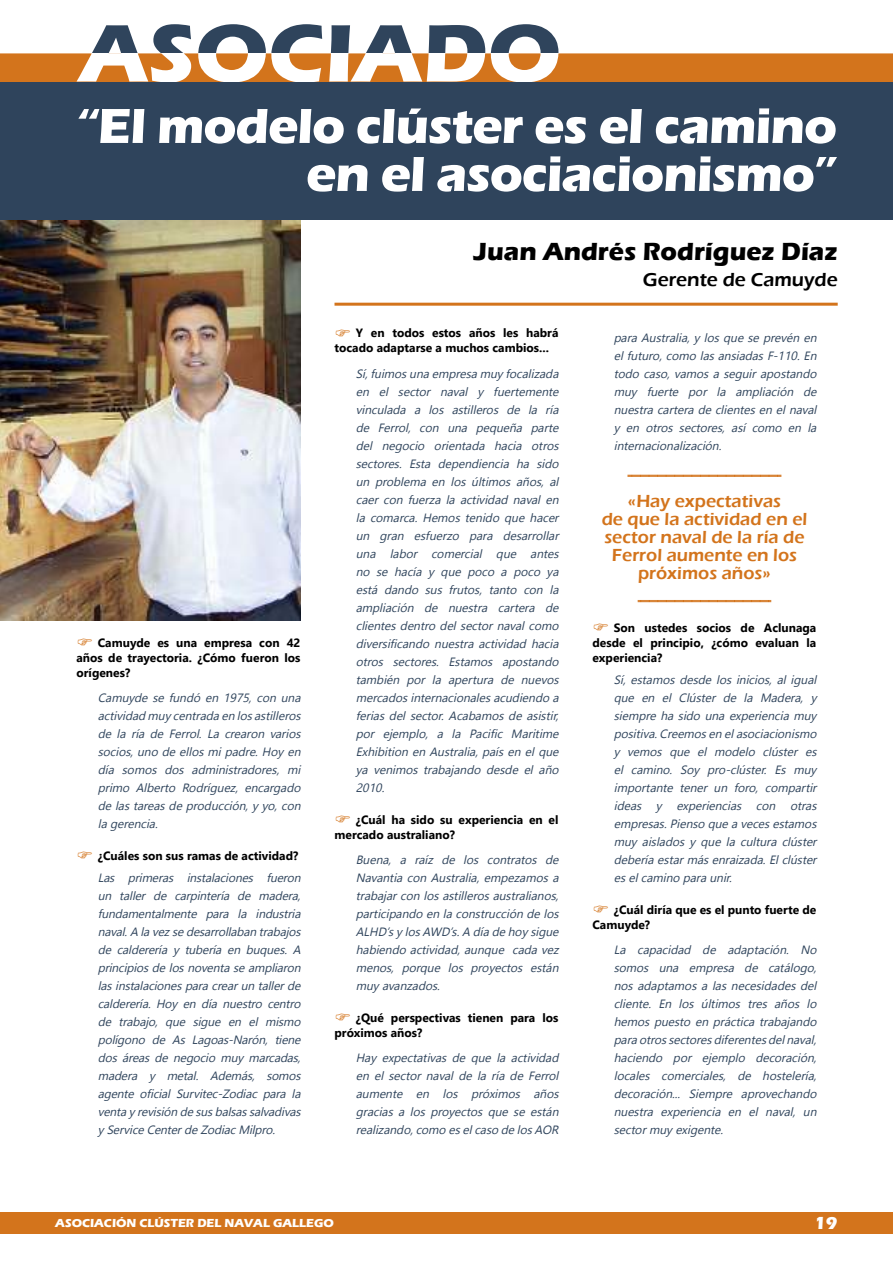
<style>
.page{position:relative;width:893px;height:1263px;background:#fff}
.page>*{position:absolute;margin:0;border:0;box-sizing:border-box;transform-origin:0 0}
.t1{font:700 51px/48px "Eras ITC";letter-spacing:-.02em;color:#fff;text-align:right}
.t2{font:700 25.5px "Eras ITC";color:#000}
.t3{font:600 19.5px "Eras ITC";color:#000}
.t4{font:600 18px/18px "Eras ITC";color:#d3741c;text-align:center}
.t5{font:700 18px "Eras ITC";color:#fff}
.t6{font:italic 12px/18px "Gadugi";color:#2f445c;text-align:justify}
.t7{font:700 12px/15px "Gadugi";color:#000}
.t8{font:700 12px "Eras ITC";color:#fff}
</style>
<div class="page">
<div style="left:0;top:1212px;width:893px;height:21px;background:#d3741c"></div>
<img style="left:0;top:220px;width:300px;height:401px">
<hr style="left:334px;top:303px;width:504px;height:3px;background:#d3741c">
<svg style="left:628px;top:475px;width:154px;height:2px"></svg>
<svg style="left:638px;top:600px;width:133px;height:2px"></svg>
<svg style="left:0;top:24px;width:893px;height:59px"></svg>
<div style="left:0;top:83px;width:893px;height:137px;background:#2f445c"></div>
<h1 class="t1" style="left:77px;top:102px;width:762px">“El modelo clúster es el camino en el asociacionismo”</h1>
<p class="t7" style="left:77px;top:635px;width:225px;text-align:justify;text-indent:21px">Camuyde es una empresa con 42 años de trayectoria. ¿Cómo fueron los orígenes?</p>
<p class="t6" style="left:98px;top:689px;width:207px">Camuyde se fundó en 1975, con una actividad muy centrada en losastilleros de la ría de Ferrol. La crearon varios socios, uno de ellos mi padre. Hoy en día somos dos administradores, mi primo Alberto Rodríguez, encargado de las tareas de producción, y yo, con la gerencia.</p>
<p class="t7" style="left:98px;top:848px;width:202px">¿Cuáles son sus ramas de actividad?</p>
<p class="t6" style="left:98px;top:869px;width:207px">Las primeras instalaciones fueron un taller de carpintería de madera, fundamentalmente para la industria naval.A la vezse desarrollaban trabajos de calderería y tubería en buques. A principiosde losnoventa se ampliaron lasinstalacionespara crearun tallerde calderería. Hoy en día nuestro centro de trabajo, que sigue en el mismo polígono de As Lagoas-Narón, tiene dos áreas de negocio muy marcadas, madera y metal. Además, somos agente oficial Survitec-Zodiac para la venta y revisión de susbalsassalvadivas y Service Centerde ZodiacMilpro.</p>
<h2 class="t2" style="left:474px;top:237px;width:365px">Juan Andrés Rodríguez Díaz</h2>
<h3 class="t3" style="left:643px;top:268px;width:196px">Gerente de Camuyde</h3>
<p class="t7" style="left:334px;top:326px;width:225px;text-indent:21px">Y en todos estos años les habrá tocado adaptarse a muchos cambios...</p>
<p class="t6" style="left:356px;top:365px;width:207px">Sí,fuimosuna empresa muy focalizada en el sector naval y fuertemente vinculada a los astilleros de la ría de Ferrol, con una pequeña parte del negocio orientada hacia otros sectores. Esta dependiencia ha sido un problema en los últimos años, al caer con fuerza la actividad naval en la comarca. Hemos tenido que hacer un gran esfuerzo para desarrollar una labor comercial que antes no se hacía y que poco a poco ya está dando sus frutos, tanto con la ampliación de nuestra cartera de clientes dentro del sector naval como diversificando nuestra actividad hacia otros sectores. Estamos apostando también por la apertura de nuevos mercadosinternacionalesacudiendo a ferias del sector. Acabamos de asistir, por ejemplo, a la Pacific Maritime Exhibition en Australia, país en el que ya venimos trabajando desde el año 2010.</p>
<p class="t7" style="left:334px;top:812px;width:225px;text-indent:21px">¿Cuál ha sido su experiencia en el mercado australiano?</p>
<p class="t6" style="left:356px;top:851px;width:207px">Buena, a raíz de los contratos de Navantia con Australia, empezamos a trabajar con los astilleros australianos, participando en la construcción de los ALHD’sy losAWD’s.A día de hoy sigue habiendo actividad, aunque cada vez menos, porque los proyectos están muy avanzados.</p>
<p class="t7" style="left:334px;top:1010px;width:225px;text-indent:21px">¿Qué perspectivas tienen para los próximos años?</p>
<p class="t6" style="left:356px;top:1049px;width:207px">Hay expectativas de que la actividad en el sector naval de la ría de Ferrol aumente en los próximos años gracias a los proyectos que se están realizando,como eselcaso de losAOR</p>
<p class="t6" style="left:614px;top:329px;width:207px">para Australia, y los que se prevén en el futuro, como las ansiadas F-110. En todo caso, vamos a seguir apostando muy fuerte por la ampliación de nuestra cartera de clientes en el naval y en otros sectores, así como en la internacionalización.</p>
<h3 class="t4" style="left:602px;top:492px;width:207px">«Hay expectativas<br>de que la actividad en el sector naval de la ría de<br>Ferrol aumente en los próximos años»</h3>
<p class="t7" style="left:592px;top:620px;width:225px;text-align:justify;text-indent:21px">Son ustedes socios de Aclunaga desde el principio, ¿cómo evaluan la experiencia?</p>
<p class="t6" style="left:614px;top:671px;width:207px;text-align:left">Sí, estamos desde los inicios, al igual que en el Clúster de la Madera, y siempre ha sido una experiencia muy positiva.Creemosen elasociacionismo y vemos que el modelo clúster es el camino. Soy pro-clúster. Es muy importante tener un foro, compartir ideas y experiencias con otras empresas.Pienso que a vecesestamos muy aislados y que la cultura clúster debería estarmásenraizada.Elclúster eselcamino para unir.</p>
<p class="t7" style="left:592px;top:902px;width:225px;text-indent:21px">¿Cuál diría que es el punto fuerte de<br>Camuyde?</p>
<p class="t6" style="left:614px;top:941px;width:207px">La capacidad de adaptación. No somos una empresa de catálogo, nos adaptamos a las necesidades del cliente. En los últimos tres años lo hemos puesto en práctica trabajando para otrossectoresdiferentesdelnaval, haciendo por ejemplo decoración, locales comerciales, de hostelería, decoración... Siempre aprovechando nuestra experiencia en el naval, un sectormuy exigente.</p>
<p class="t8" style="left:55px;top:1216px;width:280px">ASOCIACIÓN CLÚSTER DEL NAVAL GALLEGO</p>
<h3 class="t5" style="left:814px;top:1212px;width:25px">19</h3>
</div>
